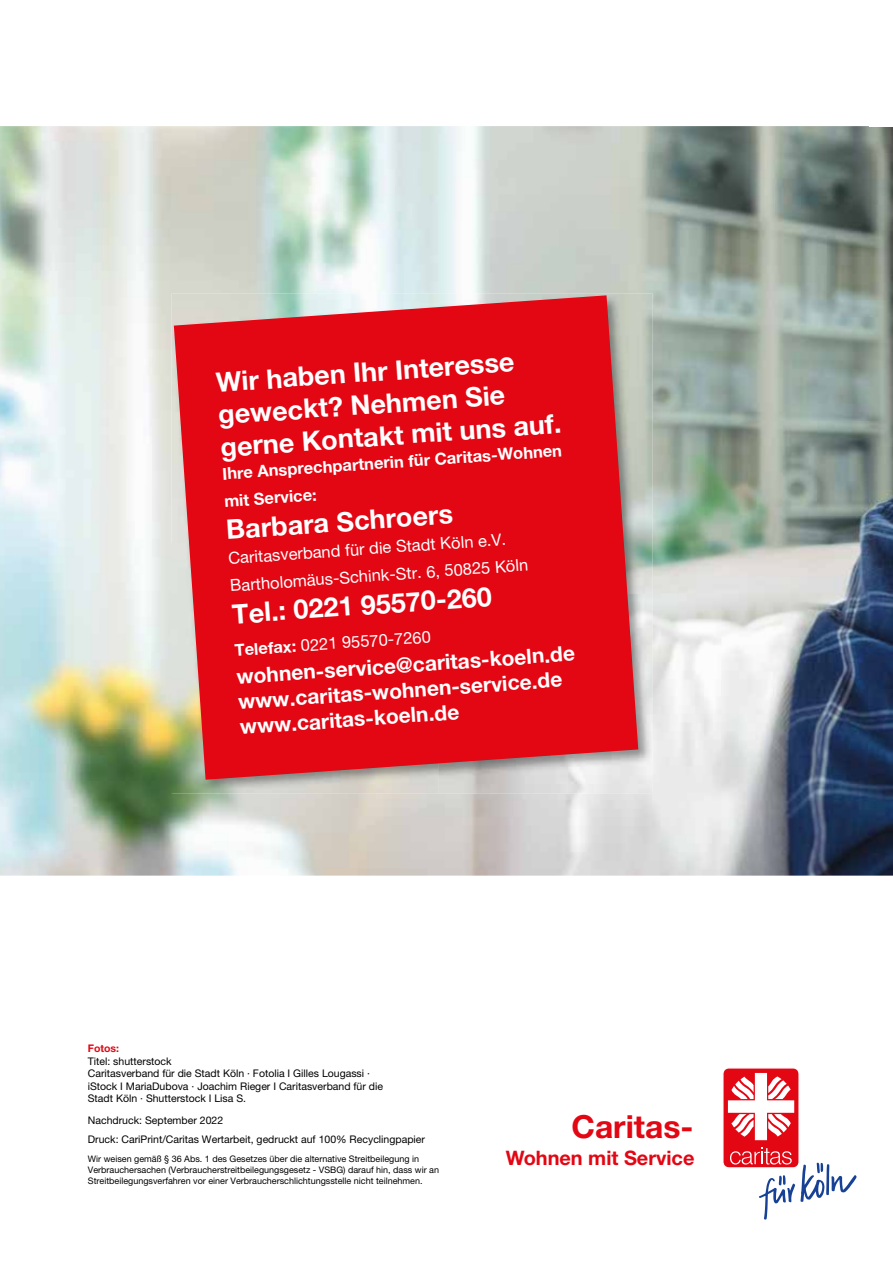
<style>
.page{position:relative;width:893px;height:1263px;background:#fff}
.page>*{position:absolute;margin:0;border:0;box-sizing:border-box;transform-origin:0 0}
.t1{font:700 31.8px "Helvetica Neue";color:#e30613}
.t2{font:700 27px "Helvetica Neue LT Std";color:#fff}
.t3{font:700 27px/32.4px "Helvetica Neue";color:#fff}
.t4{font:700 21px/25.2px "Helvetica Neue LT Std";color:#fff}
.t5{font:700 19.95px "Helvetica Neue";color:#e30613}
.t6{font:16.5px/27.3px "Helvetica Neue LT Std";color:#fff}
.t7{font:700 16.5px/27.3px "Helvetica Neue LT Std";color:#fff}
.t8{font:10.5px/12.6px "Helvetica Neue LT Std";color:#000}
.t9{font:700 10.5px "Helvetica Neue LT Std";color:#e30613}
.t10{font:9px/10.8px "Helvetica Neue LT Std";color:#000}
.s1{font-family:"Helvetica Neue"}
.s2{font-weight:700}
</style>
<div class="page">
<svg style="left:723px;top:1068px;width:134px;height:151px"></svg>
<img style="left:0;top:126px;width:893px;height:750px">
<img style="left:171px;top:293px;width:481px;height:501px">
<svg style="left:174px;top:295px;width:464px;height:485px;background:#df1e28"></svg>
<h2 class="t3" style="left:215px;top:366px;width:300px;rotate:-4deg">Wir haben Ihr Interesse geweckt? Nehmen Sie</h2>
<h2 class="t2" style="left:219px;top:430px;width:343px;rotate:-4deg">gerne Kontakt mit <span class="s1">uns</span> auf.</h2>
<h3 class="t7" style="left:221px;top:460px;width:342px;rotate:-4deg">Ihre Ansprechpartnerin für Caritas-Wohnen mit Service:</h3>
<h2 class="t2" style="left:225px;top:513px;width:229px;rotate:-4deg">Barbara Schroers</h2>
<h3 class="t6" style="left:227px;top:544px;width:300px;rotate:-4deg">Caritasverband für die Stadt Köln e.V.<br>Bartholomäus-Schink-Str. 6, 50825 Köln</h3>
<h2 class="t2" style="left:231px;top:597px;width:262px;rotate:-4deg">Tel.: 0221 95570-260</h2>
<h3 class="t6" style="left:234px;top:636px;width:198px;rotate:-4deg"><span class="s2">Telefax:</span> 0221 95570-7260</h3>
<h3 class="t4" style="left:236px;top:663px;width:341px;rotate:-4deg">wohnen-service@caritas-koeln.de www.caritas-wohnen-service.de www.caritas-koeln.de</h3>
<p class="t9" style="left:88px;top:1042px;width:33px">Fotos:</p>
<p class="t8" style="left:88px;top:1054px;width:297px">Titel: shutterstock<br>Caritasverband für die Stadt Köln · Fotolia I Gilles Lougassi · iStock I MariaDubova · Joachim Rieger I Caritasverband für die Stadt Köln · Shutterstock I Lisa S.</p>
<p class="t8" style="left:88px;top:1110px;width:339px;line-height:20px">Nachdruck: September 2022<br>Druck: CariPrint/Caritas Wertarbeit, gedruckt auf 100% Recyclingpapier</p>
<p class="t10" style="left:88px;top:1153px;width:353px">Wir weisen gemäß § 36 Abs. 1 des Gesetzes über die alternative Streitbeilegung in<br>Verbrauchersachen (Verbraucherstreitbeilegungsgesetz - VSBG) darauf hin, dass wir an<br>Streitbeilegungsverfahren vor einer Verbraucherschlichtungsstelle nicht teilnehmen.</p>
<h1 class="t1" style="left:571px;top:1107px;width:123px">Caritas-</h1>
<h3 class="t5" style="left:506px;top:1145px;width:190px">Wohnen mit Service</h3>
</div>
